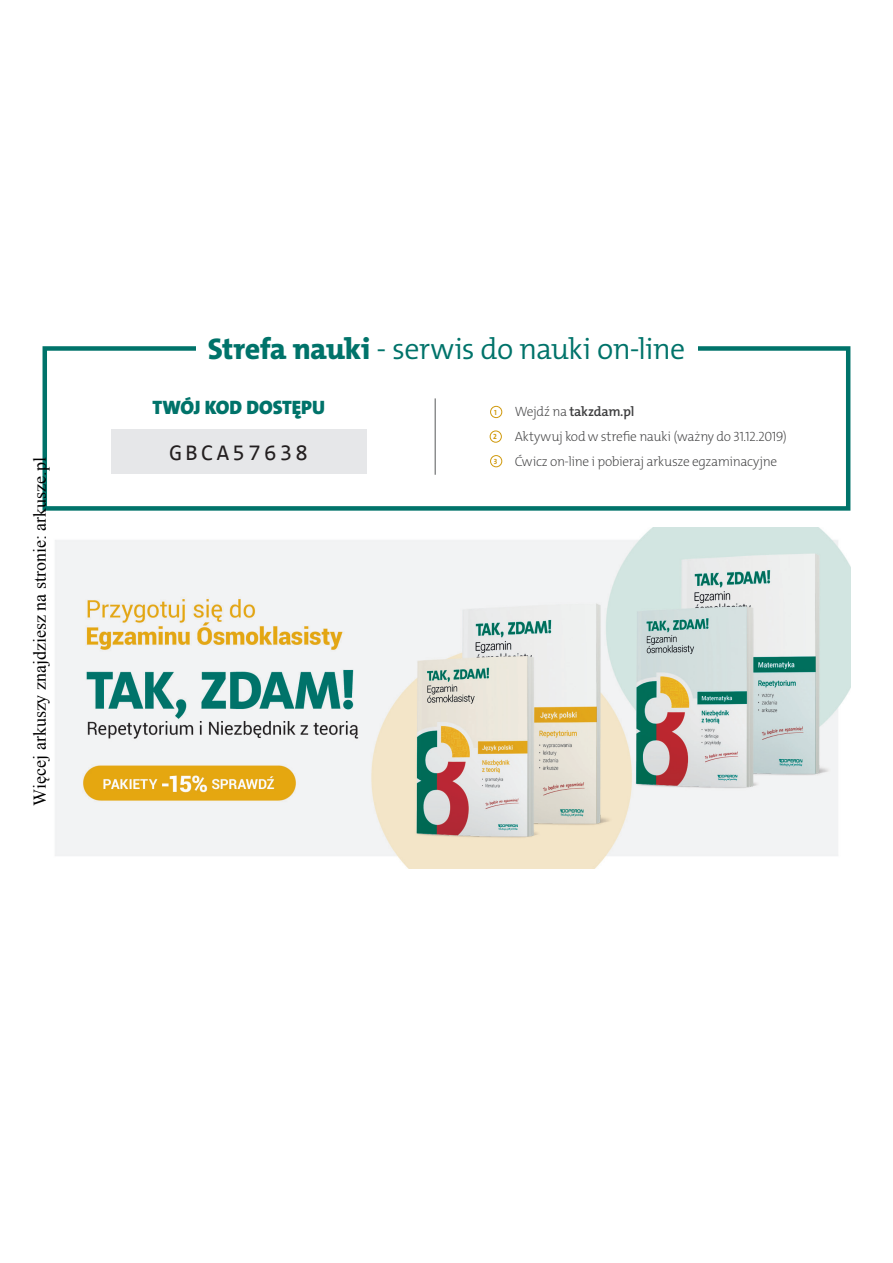
<style>
.page{position:relative;width:893px;height:1263px;background:#fff}
.page>*{position:absolute;margin:0;border:0;box-sizing:border-box;transform-origin:0 0}
.t1{font:300 30px "The Mix Os F";letter-spacing:-.03em;color:#00736a}
.t2{font:22.5px "Consolas";letter-spacing:.15em;color:#231f20}
.t3{font:900 19.5px "The Mix Os F";color:#00736a}
.t4{font:18px "Times New Roman";color:#000}
.t5{font:200 13.5px/24.8px "The Mix Os F";letter-spacing:-.03em;color:#3e3e3f}
.t6{font:700 7.5px "The Mix Os F";color:#d0990c}
.s1{font-weight:800}
.s2{font-weight:600}
</style>
<div class="page">
<div style="left:43px;top:346px;width:807px;height:165px;border:4px solid #00736a"></div>
<div style="left:196px;top:332px;width:501px;height:33px;background:#fff"></div>
<div style="left:111px;top:430px;width:256px;height:44px;background:#e6e7e9"></div>
<div style="left:490px;top:406px;width:12px;height:12px;border:1px solid #d0990c;border-radius:50%"></div>
<div style="left:490px;top:430px;width:12px;height:13px;border:1px solid #d0990c;border-radius:50%"></div>
<div style="left:490px;top:455px;width:12px;height:12px;border:1px solid #d0990c;border-radius:50%"></div>
<hr style="left:435px;top:398px;width:1px;height:77px;background:#57585a">
<img style="left:55px;top:528px;width:795px;height:340px">
<h3 class="t4" style="left:28px;top:806px;width:350px;rotate:-90deg">Więcej arkuszy znajdziesz na stronie: arkusze.pl</h3>
<h1 class="t1" style="left:208px;top:330px;width:479px"><span class="s1">Strefa nauki</span> - serwis do nauki on-line</h1>
<h3 class="t3" style="left:153px;top:395px;width:174px">TWÓJ KOD DOSTĘPU</h3>
<h2 class="t2" style="left:170px;top:437px;width:140px">GBCA57638</h2>
<p class="t5" style="left:515px;top:399px;width:274px">Wejdź na <span class="s2">takzdam.pl<br></span>Aktywuj kod w strefie nauki (ważny do 31.12.2019)<br>Ćwicz on-line i pobieraj arkusze egzaminacyjne</p>
<p class="t6" style="left:494px;top:407px;width:4px">1</p>
<p class="t6" style="left:493px;top:432px;width:5px">2</p>
<p class="t6" style="left:494px;top:457px;width:5px">3</p>
</div>
